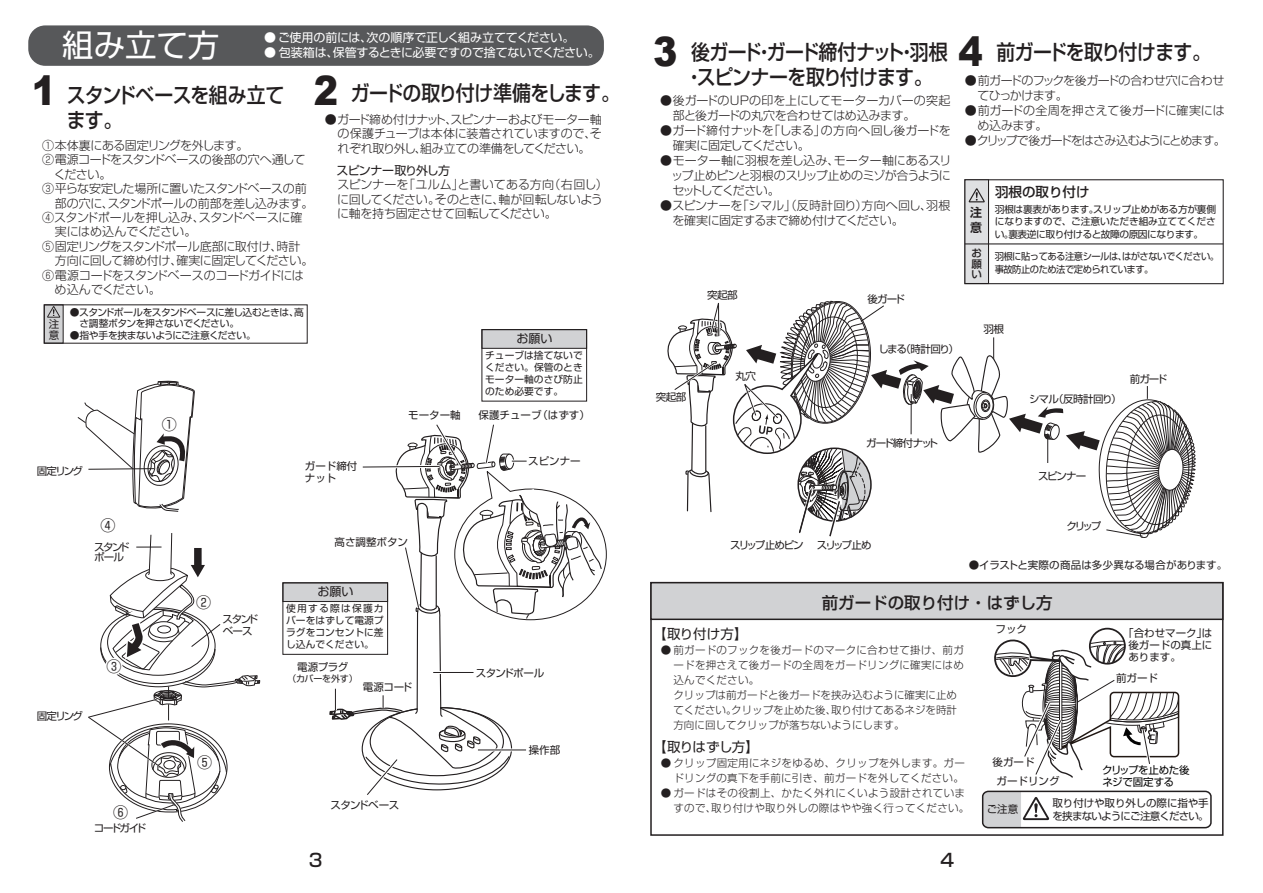
<style>
.page{position:relative;width:1263px;height:893px;background:#fff}
.page>*{position:absolute;margin:0;border:0;box-sizing:border-box;transform-origin:0 0}
.t1{font:900 40.5px "Arial";color:#231f20;scale:.9 1}
.t2{font:31.5px "Shin Go Pro";letter-spacing:-.005em;color:#fff}
.t3{font:500 21px/25.2px "Shin Go Pro";letter-spacing:-.035em;color:#231f20;scale:.9 1}
.t4{font:500 18px "Shin Go Pro";color:#231f20}
.t5{font:500 16.5px "Shin Go Pro";color:#231f20}
.t6{font:15px "Shin Go Pro";color:#231f20}
.t7{font:13.5px "Shin Go Pro";letter-spacing:-.03em;color:#231f20}
.t8{font:500 13.5px "Shin Go Pro";color:#231f20}
.t9{font:300 12px/15px "Shin Go Pro";letter-spacing:-.03em;color:#231f20}
.t10{font:12px "Shin Go Pro";letter-spacing:-.01em;color:#fff}
.t11{font:300 12px/15px "Shin Go Pro";letter-spacing:-.005em;color:#231f20}
.t12{font:300 12px "Shin Go Pro";letter-spacing:-.075em;color:#231f20}
.t13{font:300 12px "Shin Go Pro";letter-spacing:-.05em;color:#231f20}
.t14{font:300 12px "Shin Go Pro";letter-spacing:-.01em;color:#231f20}
.t15{font:12px "Shin Go Pro";letter-spacing:-.07em;color:#231f20}
.t16{font:12px "Shin Go Pro";letter-spacing:-.04em;color:#231f20}
.t17{font:700 12px/14.9px "Shin Go Pro De";color:#231f20}
.t18{font:10.5px/12px "Shin Go Pro";letter-spacing:-.045em;color:#231f20}
.t19{font:300 10.5px/15px "Shin Go Pro";color:#231f20}
.t20{font:300 10.5px/15px "Shin Go Pro";letter-spacing:.025em;color:#231f20;text-align:right}
.t21{font:10.5px/12px "Shin Go Pro";color:#231f20}
.t22{font:10.5px "Shin Go Pro";letter-spacing:.005em;color:#231f20}
.t23{font:10.5px/12.6px "Shin Go Pro";letter-spacing:-.035em;color:#030303}
.t24{font:10.5px "Shin Go Pro";letter-spacing:-.095em;color:#231f20}
.t25{font:10.5px "Shin Go Pro";letter-spacing:-.12em;color:#231f20}
.t26{font:500 10.5px/10.5px "Shin Go Pro";color:#231f20;text-align:justify}
.t27{font:9.75px/12px "Shin Go Pro";letter-spacing:-.03em;color:#231f20;text-align:justify}
.t28{font:9.75px/13.5px "Shin Go Pro";letter-spacing:-.05em;color:#231f20;scale:.95 1}
.t29{font:9px "Shin Go Pro";letter-spacing:-.03em;color:#231f20}
.s1{font-family:"Arial";font-weight:900;font-size:40.5px}
</style>
<div class="page">
<svg style="left:77px;top:380px;width:118px;height:132px"></svg>
<div style="left:28px;top:25px;width:576px;height:41px;background:#57585a;border-radius:17px"></div>
<div style="left:964px;top:179px;width:260px;height:105px;border:1px solid #231f20"></div>
<div style="left:964px;top:179px;width:25px;height:105px;background:#dfe0e2;border:1px solid #231f20"></div>
<hr style="left:965px;top:243px;width:258px;height:1px;background:#231f20">
<svg style="left:968px;top:188px;width:17px;height:14px"></svg>
<svg style="left:88px;top:533px;width:173px;height:289px"></svg>
<div style="left:44px;top:304px;width:20px;height:40px;background:#d1d2d4"></div>
<svg style="left:47px;top:306px;width:13px;height:12px"></svg>
<div style="left:481px;top:329px;width:106px;height:20px;background:#d1d2d4;border:1px solid #231f20"></div>
<div style="left:481px;top:329px;width:106px;height:72px;border:1px solid #231f20"></div>
<div style="left:282px;top:582px;width:106px;height:20px;background:#d1d2d4;border:1px solid #231f20"></div>
<div style="left:282px;top:582px;width:106px;height:73px;border:1px solid #231f20"></div>
<svg style="left:328px;top:424px;width:279px;height:371px"></svg>
<div style="left:650px;top:582px;width:573px;height:254px;border:2px solid #231f20"></div>
<div style="left:650px;top:582px;width:573px;height:38px;background:#d1d2d4;border:2px solid #231f20"></div>
<div style="left:982px;top:791px;width:230px;height:37px;border:2px solid #231f20;border-radius:6px"></div>
<svg style="left:982px;top:791px;width:67px;height:38px"></svg>
<svg style="left:667px;top:300px;width:529px;height:478px"></svg>
<h2 class="t2" style="left:62px;top:20px;width:158px">組み立て方</h2>
<p class="t10" style="left:264px;top:28px;width:312px">● ご使用の前には、次の順序で正しく組み立ててください。</p>
<p class="t10" style="left:264px;top:43px;width:337px">● 包装箱は、保管するときに必要ですので捨てないでください。</p>
<h3 class="t3" style="left:67px;top:80px;width:303px;text-indent:-35px"><span class="s1">1</span> スタンドベースを組み立て <span class="s1">2</span>ます。</h3>
<p class="t13" style="left:42px;top:136px;width:208px">① 本体裏にある固定リングを外します。</p>
<p class="t9" style="left:42px;top:151px;width:265px">② 電源コードをスタンドベースの後部の穴へ通して</p>
<p class="t9" style="left:54px;top:165px;width:59px">ください。</p>
<p class="t9" style="left:42px;top:180px;width:266px">③ 平らな安定した場所に置いたスタンドベースの前</p>
<p class="t9" style="left:55px;top:194px;width:260px">部の穴に、スタンドポールの前部を差し込みます。</p>
<p class="t9" style="left:42px;top:209px;width:262px">④スタンドポールを押し込み、スタンドベースに確</p>
<p class="t14" style="left:55px;top:222px;width:143px">実にはめ込んでください。</p>
<p class="t9" style="left:42px;top:237px;width:260px">⑤ 固定リングをスタンドポール底部に取付け、時計</p>
<p class="t9" style="left:55px;top:252px;width:260px">方向に回して締め付け、確実に固定してください。</p>
<p class="t9" style="left:42px;top:266px;width:263px">⑥ 電源コードをスタンドベースのコードガイドには</p>
<p class="t11" style="left:55px;top:281px;width:108px">め込んでください。</p>
<h3 class="t3" style="left:351px;top:78px;width:300px">ガードの取り付け準備をします。</h3>
<p class="t9" style="left:338px;top:111px;width:266px;line-height:14.4px;text-align:justify;text-indent:-13px">● ガード締め付けナット、スピンナーおよびモーター軸の保護チューブは本体に装着されていますので、それぞれ取り外し、組み立ての準備をしてください。</p>
<p class="t15" style="left:325px;top:160px;width:127px">　スピンナー取り外し方</p>
<p class="t9" style="left:337px;top:176px;width:272px;line-height:14.4px">スピンナーを「ユルム」と書いてある方向（右回し）に回してください。そのときに、軸が回転しないように軸を持ち固定させて回転してください。</p>
<p class="t18" style="left:49px;top:318px;width:12px;line-height:10.5px">注意</p>
<p class="t27" style="left:79px;top:305px;width:226px;text-indent:-10px">●スタンドポールをスタンドベースに差し込むときは、高さ調整ボタンを押さないでください。</p>
<p class="t27" style="left:70px;top:328px;width:188px">●指や手を挟まないようにご注意ください。</p>
<p class="t6" style="left:162px;top:412px;width:16px">①</p>
<p class="t18" style="left:37px;top:464px;width:48px">固定リング</p>
<p class="t21" style="left:305px;top:459px;width:54px">ガード締付ナット</p>
<p class="t16" style="left:516px;top:329px;width:37px">お願い</p>
<p class="t27" style="left:485px;top:348px;width:99px">チューブは捨てないでください。保管のときモーター軸のさび防止のため必要です。</p>
<p class="t18" style="left:408px;top:407px;width:54px">モーター軸</p>
<p class="t21" style="left:479px;top:408px;width:113px">保護チューブ（はずす）</p>
<p class="t18" style="left:528px;top:454px;width:54px">スピンナー</p>
<p class="t6" style="left:101px;top:513px;width:16px">④</p>
<p class="t18" style="left:94px;top:540px;width:37px;line-height:10.5px">スタンドポール</p>
<p class="t18" style="left:37px;top:709px;width:48px">固定リング</p>
<p class="t6" style="left:106px;top:654px;width:16px">③</p>
<p class="t6" style="left:113px;top:800px;width:16px">⑥</p>
<p class="t18" style="left:94px;top:820px;width:54px">コードガイド</p>
<p class="t6" style="left:196px;top:590px;width:16px">②</p>
<p class="t18" style="left:223px;top:611px;width:37px">スタンドベース</p>
<p class="t6" style="left:197px;top:750px;width:16px">⑤</p>
<p class="t21" style="left:334px;top:535px;width:75px">高さ調整ボタン</p>
<p class="t16" style="left:317px;top:582px;width:37px">お願い</p>
<p class="t27" style="left:286px;top:601px;width:99px">使用する際は保護カバーをはずして電源プラグをコンセントに差し込んでください。</p>
<p class="t18" style="left:297px;top:660px;width:52px">電源プラグ</p>
<p class="t29" style="left:287px;top:671px;width:72px">（カバーを外す）</p>
<p class="t18" style="left:363px;top:679px;width:51px">電源コード</p>
<p class="t18" style="left:331px;top:798px;width:70px">スタンドベース</p>
<p class="t18" style="left:476px;top:666px;width:70px">スタンドポール</p>
<p class="t18" style="left:529px;top:743px;width:33px">操作部</p>
<h1 class="t1" style="left:653px;top:22px;width:29px">3</h1>
<h3 class="t3" style="left:958px;top:36px;width:282px"><span class="s1">4</span> 前ガードを取り付けます。</h3>
<p class="t9" style="left:673px;top:92px;width:279px;text-indent:-13px">● 後ガードのUPの印を上にしてモーターカバーの突起部と後ガードの丸穴を合わせてはめ込みます。</p>
<p class="t9" style="left:673px;top:122px;width:279px;text-indent:-13px">● ガード締付ナットを「しまる」の方向へ回し後ガードを確実に固定してください。</p>
<p class="t9" style="left:671px;top:152px;width:282px;text-align:justify;text-indent:-11px">● モーター軸に羽根を差し込み、モーター軸にあるスリップ止めピンと羽根のスリップ止めのミゾが合うようにセットしてください。</p>
<p class="t9" style="left:672px;top:197px;width:279px;text-indent:-12px">● スピンナーを「シマル」（反時計回り）方向へ回し、羽根を確実に固定するまで締め付けてください。</p>
<h3 class="t3" style="left:685px;top:36px;width:294px">後ガード・ガード締付ナット・羽根・スピンナーを取り付けます。</h3>
<p class="t9" style="left:977px;top:71px;width:248px;text-indent:-13px">● 前ガードのフックを後ガードの合わせ穴に合わせてひっかけます。</p>
<p class="t11" style="left:977px;top:101px;width:249px;text-indent:-13px">● 前ガードの全周を押さえて後ガードに確実にはめ込みます。</p>
<p class="t12" style="left:965px;top:130px;width:262px">● クリップで後ガードをはさみ込むようにとめます。</p>
<p class="t8" style="left:995px;top:180px;width:96px">羽根の取り付け</p>
<p class="t27" style="left:995px;top:202px;width:223px;line-height:12.6px">羽根は裏表があります。スリップ止めがある方が裏側になりますので、ご注意いただき組み立ててください。裏表逆に取り付けると故障の原因になります。</p>
<p class="t28" style="left:995px;top:248px;width:238px">羽根に貼ってある注意シールは、はがさないでください。事故防止のため法で定められています。</p>
<p class="t17" style="left:970px;top:204px;width:13px">注意</p>
<p class="t26" style="left:971px;top:247px;width:12px">お願い</p>
<p class="t18" style="left:656px;top:390px;width:32px">突起部</p>
<p class="t18" style="left:707px;top:288px;width:32px">突起部</p>
<p class="t18" style="left:735px;top:369px;width:22px">丸穴</p>
<p class="t18" style="left:867px;top:292px;width:39px">後ガード</p>
<p class="t18" style="left:878px;top:342px;width:82px">しまる（時計回り）</p>
<p class="t24" style="left:866px;top:434px;width:74px">ガード締付ナット</p>
<p class="t25" style="left:730px;top:537px;width:75px">スリップ止めピン</p>
<p class="t18" style="left:817px;top:538px;width:56px">スリップ止め</p>
<p class="t18" style="left:983px;top:322px;width:22px">羽根</p>
<p class="t18" style="left:1029px;top:391px;width:94px">シマル（反時計回り）</p>
<p class="t18" style="left:1130px;top:372px;width:39px">前ガード</p>
<p class="t18" style="left:1038px;top:469px;width:50px">スピンナー</p>
<p class="t18" style="left:1066px;top:519px;width:37px">クリップ</p>
<p class="t22" style="left:969px;top:556px;width:260px">●イラストと実際の商品は多少異なる場合があります。</p>
<h3 class="t5" style="left:822px;top:589px;width:232px">前ガードの取り付け・はずし方</h3>
<p class="t7" style="left:653px;top:623px;width:96px">【取り付け方】</p>
<p class="t19" style="left:673px;top:641px;width:292px;text-indent:-13px">● 前ガードのフックを後ガードのマークに合わせて掛け、前ガードを押さえて後ガードの全周をガードリングに確実にはめ込んでください。<br>クリップは前ガードと後ガードを挟み込むように確実に止めてください。クリップを止めた後、取り付けてあるネジを時計方向に回してクリップが落ちないようにします。</p>
<p class="t7" style="left:653px;top:735px;width:107px">【取りはずし方】</p>
<p class="t20" style="left:661px;top:754px;width:306px">● クリップ固定用にネジをゆるめ、クリップを外します。ガードリングの真下を手前に引き、前ガードを外してください。</p>
<p class="t20" style="left:673px;top:784px;width:297px;text-align:left;text-indent:-13px">● ガードはその役割上、かたく外れにくいよう設計されていますので、取り付けや取り外しの際はやや強く行ってください。</p>
<p class="t18" style="left:996px;top:622px;width:33px">フック</p>
<p class="t18" style="left:1128px;top:626px;width:85px;text-align:justify;text-indent:-5px">「合わせマーク」は後ガードの真上にあります。</p>
<p class="t21" style="left:997px;top:751px;width:64px;line-height:19px;text-indent:-4px">後ガード<br>ガードリング</p>
<p class="t18" style="left:1116px;top:671px;width:43px">前ガード</p>
<p class="t23" style="left:1102px;top:762px;width:89px">クリップを止めた後ネジで固定する</p>
<p class="t18" style="left:987px;top:802px;width:33px">ご注意</p>
<p class="t18" style="left:1052px;top:795px;width:158px;line-height:13.5px">取り付けや取り外しの際に指や手を挟まないようにご注意ください。</p>
<h3 class="t4" style="left:309px;top:845px;width:15px">3</h3>
<h3 class="t4" style="left:940px;top:845px;width:15px">4</h3>
</div>
